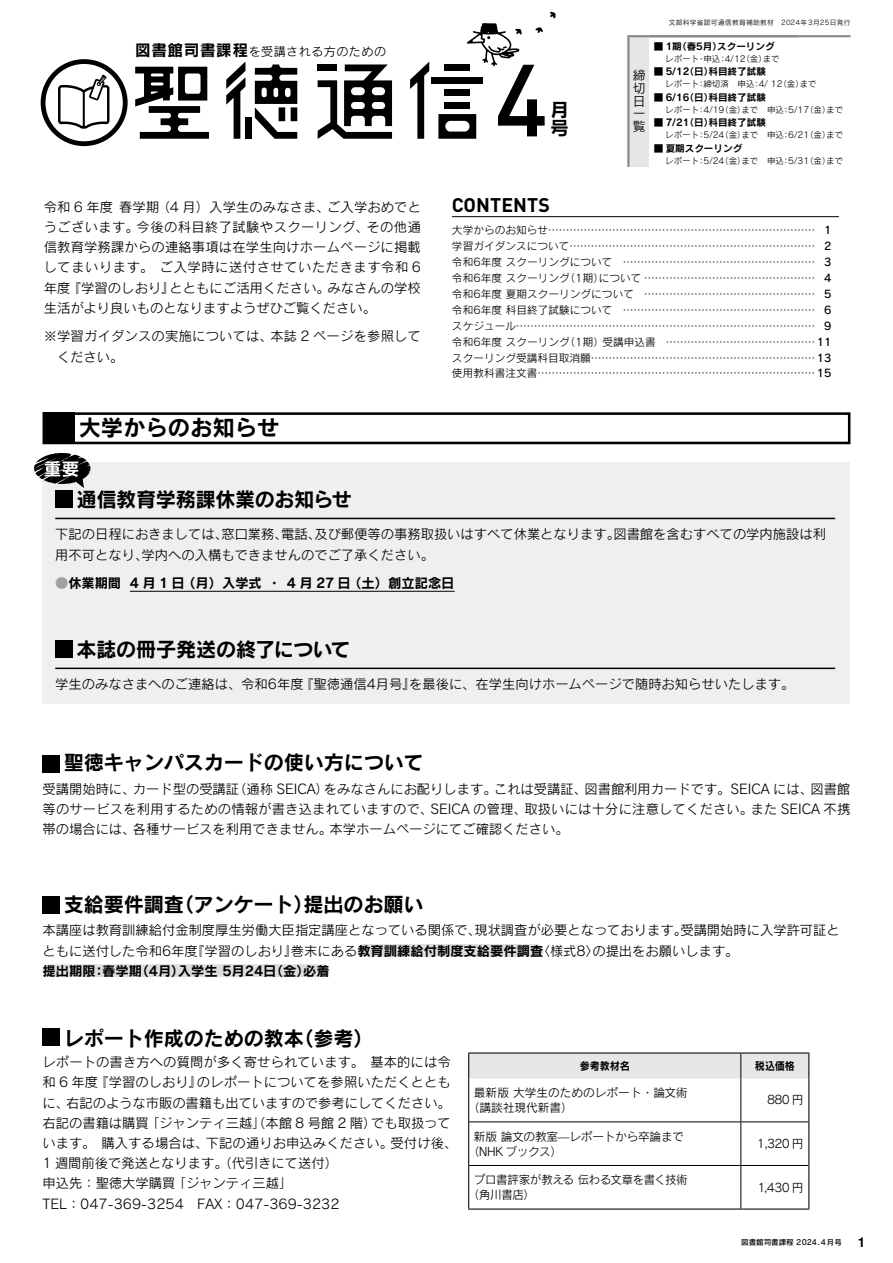
<style>
.page{position:relative;width:893px;height:1263px;background:#fff}
.page>*{position:absolute;margin:0;border:0;box-sizing:border-box;transform-origin:0 0}
.t1{font:500 100.65px "DIN Pro";color:#000}
.t2{font:22.35px "Rodin Pro B";color:#000}
.t3{font:20.25px "Rodin Pro N B";letter-spacing:-.01em;color:#000}
.t4{font:700 19.5px "DIN Pro";letter-spacing:.005em;color:#000}
.t5{font:18.9px/18.3px "Rodin Pro B";color:#000}
.t6{font:13.35px/20.2px "Rodin Pro N M";color:#000}
.t7{font:13.35px "Rodin Pro N B";color:#000}
.t8{font:13.35px "Rodin Pro B";color:#000}
.t9{font:12.75px/12.8px "Rodin Pro M";color:#000;text-align:justify}
.t10{font:12px "Rodin Pro M";letter-spacing:.04em;color:#000}
.t11{font:11.7px/14.9px "Rodin Pro M";letter-spacing:-.02em;color:#000}
.t12{font:11.7px/14.9px "Rodin Pro M";color:#000}
.t13{font:10.95px "Rodin Pro B";color:#000;scale:.92 1}
.t14{font:10.65px/15.9px "Rodin Pro M";letter-spacing:.005em;color:#000;text-align:justify}
.t15{font:9.6px "Rodin Pro B";color:#000}
.t16{font:8.55px "Rodin Pro M";color:#000}
.t17{font:7.5px "Rodin Pro DB";color:#000}
.t18{font:6.75px "Rodin Pro M";letter-spacing:.04em;color:#000}
.s1{font-family:"Rodin Pro B";font-size:15.6px}
.s2{font-family:"Rodin Pro DB"}
.s3{font-family:"Rodin Pro B";color:#9fa0a0}
.s4{font-family:"Rodin Pro B"}
.s5{font-family:"Helvetica";font-weight:700;font-size:13.5px}
</style>
<div class="page">
<div style="left:41px;top:59px;width:87px;height:87px;border:5px solid #000;border-radius:50%"></div>
<svg style="left:57px;top:72px;width:53px;height:57px"></svg>
<svg style="left:627px;top:35px;width:224px;height:132px"></svg>
<svg style="left:467px;top:23px;width:55px;height:43px"></svg>
<svg style="left:535px;top:27px;width:8px;height:6px"></svg>
<svg style="left:550px;top:12px;width:6px;height:6px"></svg>
<svg style="left:135px;top:67px;width:74px;height:72px"></svg>
<svg style="left:226px;top:62px;width:19px;height:77px"></svg>
<svg style="left:255px;top:64px;width:42px;height:75px"></svg>
<div style="left:245px;top:118px;width:7px;height:21px;background:#000"></div>
<svg style="left:318px;top:64px;width:74px;height:75px"></svg>
<svg style="left:410px;top:62px;width:19px;height:77px"></svg>
<div style="left:444px;top:64px;width:26px;height:7px;background:#000"></div>
<div style="left:444px;top:89px;width:26px;height:7px;background:#000"></div>
<div style="left:444px;top:102px;width:26px;height:6px;background:#000"></div>
<div style="left:432px;top:77px;width:51px;height:7px;background:#000"></div>
<svg style="left:438px;top:114px;width:38px;height:25px"></svg>
<hr style="left:452px;top:216px;width:387px;height:1px;background:#000">
<div style="left:364px;top:944px;width:173px;height:13px;background:#dcdddd"></div>
<div style="left:49px;top:964px;width:274px;height:13px;background:#dcdddd"></div>
<div style="left:43px;top:412px;width:807px;height:32px;border:3px solid #000"></div>
<div style="left:43px;top:412px;width:32px;height:32px;background:#000"></div>
<div style="left:43px;top:462px;width:807px;height:242px;background:#efefef"></div>
<hr style="left:130px;top:591px;width:325px;height:1px;background:#000">
<div style="left:55px;top:490px;width:17px;height:17px;background:#000"></div>
<hr style="left:55px;top:518px;width:780px;height:1px;background:#000">
<div style="left:55px;top:640px;width:17px;height:17px;background:#000"></div>
<hr style="left:55px;top:668px;width:780px;height:1px;background:#000">
<div style="left:43px;top:755px;width:17px;height:17px;background:#000"></div>
<div style="left:43px;top:897px;width:17px;height:17px;background:#000"></div>
<div style="left:43px;top:1028px;width:17px;height:17px;background:#000"></div>
<svg style="left:34px;top:453px;width:44px;height:31px"></svg>
<hr style="left:468px;top:1052px;width:273px;height:1px;background:#000">
<hr style="left:741px;top:1052px;width:68px;height:1px;background:#000">
<hr style="left:468px;top:1078px;width:1px;height:44px;background:#000">
<hr style="left:808px;top:1078px;width:1px;height:44px;background:#000">
<hr style="left:468px;top:1122px;width:1px;height:43px;background:#000">
<hr style="left:808px;top:1122px;width:1px;height:43px;background:#000">
<hr style="left:468px;top:1165px;width:1px;height:43px;background:#000">
<hr style="left:808px;top:1165px;width:1px;height:43px;background:#000">
<hr style="left:468px;top:1208px;width:273px;height:1px;background:#000">
<hr style="left:741px;top:1208px;width:68px;height:1px;background:#000">
<div style="left:468px;top:1053px;width:341px;height:25px;background:#e6e6e6"></div>
<hr style="left:741px;top:1078px;width:1px;height:43px;background:#000">
<hr style="left:741px;top:1122px;width:1px;height:43px;background:#000">
<hr style="left:741px;top:1166px;width:1px;height:42px;background:#000">
<hr style="left:469px;top:1121px;width:272px;height:1px;background:#000">
<hr style="left:741px;top:1121px;width:67px;height:1px;background:#000">
<hr style="left:469px;top:1165px;width:272px;height:1px;background:#000">
<hr style="left:741px;top:1165px;width:67px;height:1px;background:#000">
<p class="t10" style="left:135px;top:43px;width:252px"><span class="s1">図書館司書課程</span>を受講される方のための</p>
<h1 class="t1" style="left:494px;top:32px;width:55px">4</h1>
<h3 class="t5" style="left:550px;top:100px;width:19px">月号</h3>
<p class="t9" style="left:633px;top:68px;width:14px">締切日一覧</p>
<p class="t18" style="left:669px;top:18px;width:183px">文部科学省認可通信教育補助教材　2024年3月25日発行</p>
<p class="t15" style="left:654px;top:40px;width:122px">■ 1期（春5月）スクーリング</p>
<p class="t16" style="left:665px;top:53px;width:116px">レポート・申込：4/12（金）まで</p>
<p class="t15" style="left:654px;top:65px;width:114px">■ 5/12（日）科目終了試験</p>
<p class="t16" style="left:665px;top:78px;width:153px">レポート：締切済　申込：4/ 12（金）まで</p>
<p class="t15" style="left:654px;top:91px;width:114px">■ 6/16（日）科目終了試験</p>
<p class="t16" style="left:665px;top:104px;width:180px">レポート：4/19（金）まで　申込：5/17（金）まで</p>
<p class="t15" style="left:654px;top:116px;width:114px">■ 7/21（日）科目終了試験</p>
<p class="t16" style="left:665px;top:129px;width:180px">レポート：5/24（金）まで　申込：6/21（金）まで</p>
<p class="t15" style="left:654px;top:142px;width:90px">■ 夏期スクーリング</p>
<p class="t16" style="left:665px;top:155px;width:180px">レポート：5/24（金）まで　申込：5/31（金）まで</p>
<p class="t6" style="left:44px;top:196px;width:379px">令和 6 年度 春学期（4 月）入学生のみなさま、ご入学おめでと</p>
<h3 class="t4" style="left:452px;top:192px;width:100px">CONTENTS</h3>
<p class="t6" style="left:44px;top:216px;width:379px;text-align:justify">うございます。今後の科目終了試験やスクーリング、その他通信教育学務課からの連絡事項は在学生向けホームページに掲載してまいります。 ご入学時に送付させていただきます令和 6年度『学習のしおり』とともにご活用ください。みなさんの学校生活がより良いものとなりますようぜひご覧ください。</p>
<p class="t6" style="left:57px;top:326px;width:365px;text-indent:-13px">※学習ガイダンスの実施については、本誌 2 ページを参照してください。</p>
<p class="t14" style="left:452px;top:222px;width:381px">大学からのお知らせ………………………………………………………………… <span class="s2">1</span>学習ガイダンスについて……………………………………………………………… <span class="s2">2</span>令和6年度スクーリングについて… ……………………………………………… <span class="s2">3</span>令和6年度スクーリング（1期）について…………………………………………… <span class="s2">4</span>令和6年度夏期スクーリングについて… ………………………………………… <span class="s2">5</span>令和6年度科目終了試験について… ……………………………………………… <span class="s2">6</span>スケジュール…………………………………………………………………………… <span class="s2">9</span>令和6年度スクーリング（1期）受講申込書… ……………………………………<span class="s2">11</span>スクーリング受講科目取消願………………………………………………………<span class="s2">13</span>使用教科書注文書……………………………………………………………………<span class="s2">15</span></p>
<h2 class="t2" style="left:79px;top:413px;width:202px">大学からのお知らせ</h2>
<h3 class="t3" style="left:77px;top:486px;width:277px">通信教育学務課休業のお知らせ</h3>
<p class="t6" style="left:55px;top:524px;width:772px">下記の日程におきましては、窓口業務、電話、及び郵便等の事務取扱いはすべて休業となります。図書館を含むすべての学内施設は利用不可となり、学内への入構もできませんのでご了承ください。</p>
<p class="t7" style="left:55px;top:574px;width:401px"><span class="s3">●</span><span class="s4">休業期間</span> 4 月 1 日（月）入学式 ・ 4 月 27 日（土）創立記念日</p>
<h3 class="t3" style="left:77px;top:636px;width:276px">本誌の冊子発送の終了について</h3>
<p class="t6" style="left:55px;top:674px;width:741px">学生のみなさまへのご連絡は、令和6年度『聖徳通信4月号』を最後に、在学生向けホームページで随時お知らせいたします。</p>
<h3 class="t3" style="left:64px;top:749px;width:362px">聖徳キャンパスカードの使い方について</h3>
<p class="t6" style="left:43px;top:778px;width:809px;text-align:justify">受講開始時に、カード型の受講証（通称 SEICA）をみなさんにお配りします。これは受講証、図書館利用カードです。SEICA には、図書館等のサービスを利用するための情報が書き込まれていますので、SEICA の管理、取扱いには十分に注意してください。また SEICA 不携帯の場合には、各種サービスを利用できません。本学ホームページにてご確認ください。</p>
<h3 class="t3" style="left:64px;top:890px;width:361px">支給要件調査（アンケート）提出のお願い</h3>
<p class="t6" style="left:43px;top:920px;width:799px">本講座は教育訓練給付金制度厚生労働大臣指定講座となっている関係で、現状調査が必要となっております。受講開始時に入学許可証とともに送付した令和6年度『学習のしおり』巻末にある<span class="s4">教育訓練給付制度支給要件調査</span>〈様式8〉の提出をお願いします。</p>
<p class="t8" style="left:43px;top:962px;width:289px">提出期限：春学期（4月）入学生 5月24日（金）必着</p>
<h3 class="t3" style="left:64px;top:1024px;width:312px">レポート作成のための教本（参考）</h3>
<p class="t6" style="left:43px;top:1052px;width:416px">レポートの書き方への質問が多く寄せられています。 基本的には令和 6 年度『学習のしおり』のレポートについてを参照いただくとともに、右記のような市販の書籍も出ていますので参考にしてください。右記の書籍は購買「ジャンティ三越」（本館 8 号館 2 階）でも取扱っています。 購入する場合は、下記の通りお申込みください。受付け後、1 週間前後で発送となります。（代引きにて送付）<br>申込先：聖徳大学購買「ジャンティ三越」　<br>TEL：047-369-3254　FAX：047-369-3232</p>
<p class="t13" style="left:580px;top:1058px;width:56px">参考教材名</p>
<p class="t13" style="left:755px;top:1058px;width:45px">税込価格</p>
<p class="t12" style="left:468px;top:1085px;width:221px;text-indent:6px">最新版大学生のためのレポート・論文術（講談社現代新書）</p>
<p class="t11" style="left:767px;top:1092px;width:38px">880 円</p>
<p class="t11" style="left:468px;top:1128px;width:218px;text-indent:6px">新版論文の教室—レポートから卒論まで（NHK ブックス）</p>
<p class="t11" style="left:757px;top:1136px;width:48px">1,320 円</p>
<p class="t11" style="left:468px;top:1172px;width:221px;text-indent:6px">プロ書評家が教える伝わる文章を書く技術（角川書店）</p>
<p class="t11" style="left:757px;top:1179px;width:48px">1,430 円</p>
<p class="t17" style="left:741px;top:1237px;width:126px">図書館司書課程 2024. 4月号 <span class="s5">1</span></p>
</div>
